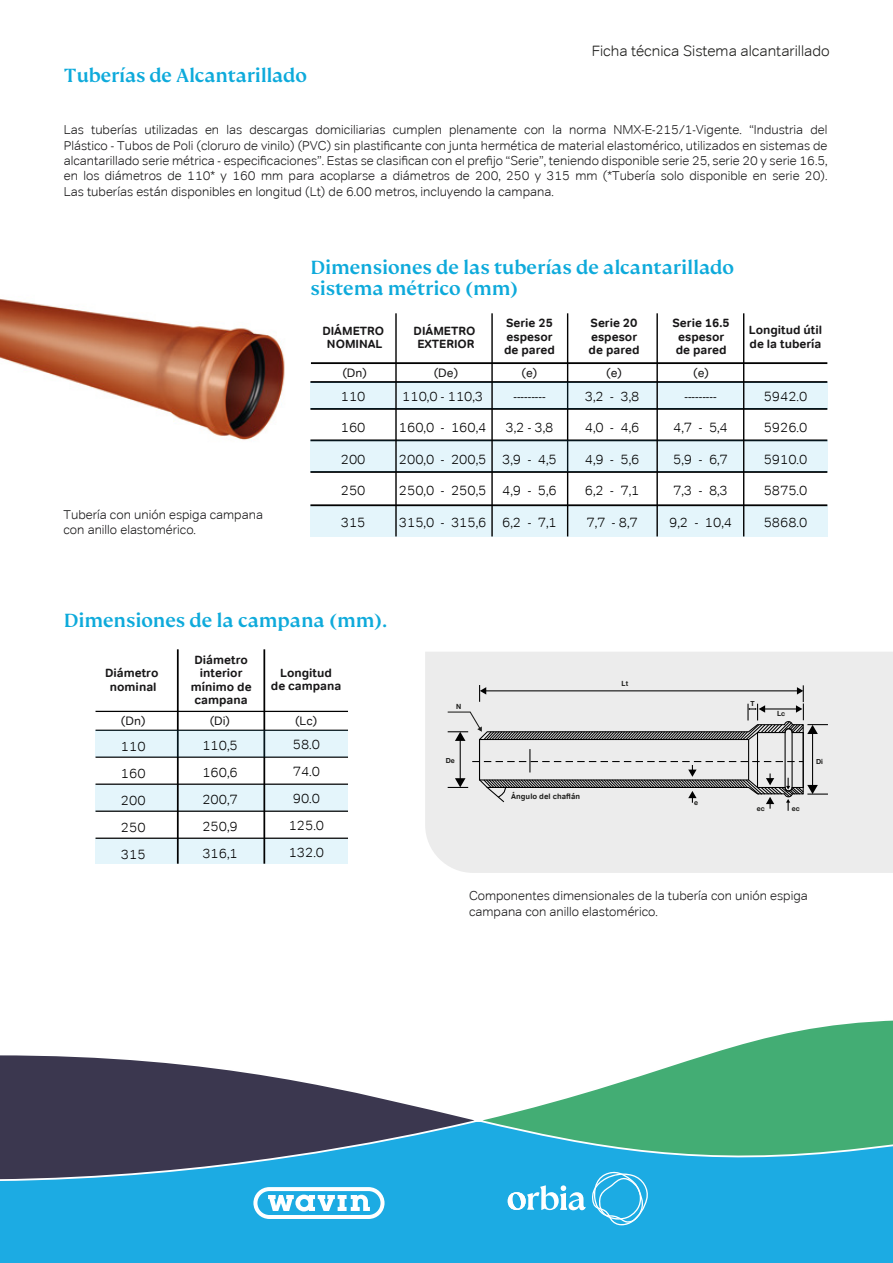
<style>
.page{position:relative;width:893px;height:1263px;background:#fff}
.page>*{position:absolute;margin:0;border:0;box-sizing:border-box;transform-origin:0 0}
.t1{font:500 21px/21px "FS Kim";color:#0eaadb}
.t2{font:300 15px "Tondo";color:#1d1d1b}
.t3{font:300 13.5px/27px "Tondo";color:#010101;text-align:justify}
.t4{font:300 12.75px/15.3px "Tondo";color:#181718}
.t5{font:700 12px/13.5px "Tondo";color:#181718;text-align:center}
.t6{font:12px "Tondo";color:#181718}
.t7{font:700 7.8px "Tondo";letter-spacing:.01em;color:#1e1e1c}
.t8{font:700 7.05px "Helvetica Neue";letter-spacing:.01em;color:#1e1e1c}
</style>
<div class="page">
<div style="left:425px;top:652px;width:468px;height:221px;background:#ececec"></div>
<svg style="left:447px;top:685px;width:381px;height:126px;background:#d3d3d3"></svg>
<div style="left:96px;top:784px;width:252px;height:27px;background:#e4f5fb"></div>
<div style="left:96px;top:838px;width:252px;height:26px;background:#e4f5fb"></div>
<hr style="left:96px;top:756px;width:252px;height:2px;background:#010101">
<hr style="left:96px;top:711px;width:252px;height:1px;background:#010101">
<hr style="left:263px;top:649px;width:2px;height:215px;background:#010101">
<hr style="left:177px;top:649px;width:2px;height:215px;background:#010101">
<hr style="left:96px;top:783px;width:252px;height:2px;background:#010101">
<hr style="left:96px;top:810px;width:252px;height:2px;background:#010101">
<hr style="left:96px;top:837px;width:252px;height:2px;background:#010101">
<div style="left:96px;top:730px;width:252px;height:27px;background:#e4f5fb"></div>
<div style="left:310px;top:505px;width:517px;height:31px;background:#e4f5fb"></div>
<img style="left:0;top:298px;width:285px;height:142px">
<hr style="left:310px;top:504px;width:517px;height:2px;background:#010101">
<hr style="left:310px;top:471px;width:517px;height:2px;background:#010101">
<hr style="left:310px;top:439px;width:517px;height:2px;background:#010101">
<hr style="left:310px;top:408px;width:517px;height:2px;background:#010101">
<hr style="left:310px;top:381px;width:517px;height:2px;background:#010101">
<hr style="left:311px;top:362px;width:516px;height:2px;background:#010101">
<hr style="left:567px;top:313px;width:1px;height:223px;background:#010101">
<div style="left:310px;top:382px;width:517px;height:27px;background:#e4f5fb"></div>
<div style="left:310px;top:440px;width:517px;height:32px;background:#e4f5fb"></div>
<hr style="left:743px;top:313px;width:1px;height:223px;background:#010101">
<hr style="left:656px;top:313px;width:2px;height:223px;background:#010101">
<hr style="left:491px;top:313px;width:2px;height:223px;background:#010101">
<hr style="left:395px;top:313px;width:2px;height:223px;background:#010101">
<div style="left:0;top:1170px;width:893px;height:93px;background:#1cabe3"></div>
<svg style="left:0;top:1055px;width:487px;height:127px;fill:#3b374f"></svg>
<svg style="left:470px;top:1020px;width:423px;height:150px;fill:#43ad74"></svg>
<svg style="left:253px;top:1187px;width:132px;height:32px"></svg>
<svg style="left:508px;top:1169px;width:142px;height:56px;background:#3fb8e7"></svg>
<h1 class="t1" style="left:64px;top:65px;width:245px">Tuberías de Alcantarillado</h1>
<p class="t2" style="left:592px;top:42px;width:239px">Ficha técnica Sistema alcantarillado</p>
<p class="t4" style="left:64px;top:122px;width:765px;text-align:justify">Las tuberías utilizadas en las descargas domiciliarias cumplen plenamente con la norma NMX-E-215/1-Vigente. “Industria del Plástico - Tubos de Poli (cloruro de vinilo) (PVC) sin plastificante con junta hermética de material elastomérico, utilizados en sistemas de alcantarillado serie métrica - especificaciones”. Estas se clasifican con el prefijo “Serie”, teniendo disponible serie 25, serie 20 y serie 16.5, en los diámetros de 110* y 160 mm para acoplarse a diámetros de 200, 250 y 315 mm (*Tubería solo disponible en serie 20).<br>Las tuberías están disponibles en longitud (Lt) de 6.00 metros, incluyendo la campana.</p>
<p class="t4" style="left:64px;top:506px;width:201px">Tubería con unión espiga campana con anillo elastomérico.</p>
<h1 class="t1" style="left:310px;top:257px;width:425px">Dimensiones de las tuberías de alcantarillado sistema métrico (mm)</h1>
<p class="t5" style="left:322px;top:324px;width:63px">DIÁMETRO<br>NOMINAL</p>
<p class="t5" style="left:504px;top:317px;width:52px;text-align:left">Serie 25 espesor de pared</p>
<p class="t6" style="left:522px;top:366px;width:17px">(e)</p>
<p class="t5" style="left:414px;top:324px;width:63px">DIÁMETRO<br>EXTERIOR</p>
<p class="t6" style="left:434px;top:366px;width:26px">(De)</p>
<p class="t6" style="left:342px;top:366px;width:26px">(Dn)</p>
<p class="t3" style="left:341px;top:382px;width:26px">110</p>
<p class="t3" style="left:341px;top:414px;width:26px">160</p>
<p class="t3" style="left:341px;top:445px;width:26px">200</p>
<p class="t3" style="left:341px;top:477px;width:26px">250</p>
<p class="t3" style="left:341px;top:508px;width:26px">315</p>
<p class="t3" style="left:402px;top:383px;width:82px">110,0 - 110,3</p>
<p class="t3" style="left:399px;top:414px;width:89px">160,0 - 160,4</p>
<p class="t3" style="left:399px;top:446px;width:89px">200,0 - 200,5</p>
<p class="t3" style="left:399px;top:477px;width:89px">250,0 - 250,5</p>
<p class="t3" style="left:399px;top:509px;width:89px">315,0 - 315,6</p>
<p class="t3" style="left:513px;top:383px;width:34px">---------</p>
<p class="t3" style="left:506px;top:414px;width:49px">3,2 - 3,8</p>
<p class="t3" style="left:502px;top:446px;width:56px">3,9 - 4,5</p>
<p class="t3" style="left:502px;top:477px;width:56px">4,9 - 5,6</p>
<p class="t3" style="left:502px;top:509px;width:56px">6,2 - 7,1</p>
<p class="t5" style="left:589px;top:317px;width:52px;text-align:left">Serie 20 espesor de pared</p>
<p class="t6" style="left:606px;top:366px;width:17px">(e)</p>
<p class="t3" style="left:585px;top:383px;width:56px">3,2 - 3,8</p>
<p class="t3" style="left:585px;top:414px;width:56px">4,0 - 4,6</p>
<p class="t3" style="left:585px;top:446px;width:56px">4,9 - 5,6</p>
<p class="t3" style="left:585px;top:477px;width:56px">6,2 - 7,1</p>
<p class="t3" style="left:586px;top:508px;width:53px">7,7 - 8,7</p>
<p class="t5" style="left:672px;top:317px;width:59px;text-align:left">Serie 16.5 espesor de pared</p>
<p class="t6" style="left:693px;top:366px;width:17px">(e)</p>
<p class="t3" style="left:684px;top:382px;width:34px">---------</p>
<p class="t3" style="left:673px;top:414px;width:56px">4,7 - 5,4</p>
<p class="t3" style="left:673px;top:445px;width:56px">5,9 - 6,7</p>
<p class="t3" style="left:673px;top:477px;width:56px">7,3 - 8,3</p>
<p class="t3" style="left:669px;top:508px;width:64px">9,2 - 10,4</p>
<p class="t5" style="left:749px;top:323px;width:75px;text-align:left">Longitud útil de la tubería</p>
<p class="t3" style="left:764px;top:382px;width:45px">5942.0</p>
<p class="t3" style="left:764px;top:414px;width:45px">5926.0</p>
<p class="t3" style="left:764px;top:445px;width:45px">5910.0</p>
<p class="t3" style="left:764px;top:477px;width:45px">5875.0</p>
<p class="t3" style="left:764px;top:508px;width:45px">5868.0</p>
<h1 class="t1" style="left:64px;top:610px;width:325px">Dimensiones de la campana (mm).</h1>
<p class="t5" style="left:191px;top:653px;width:62px">Diámetro interior mínimo de campana</p>
<p class="t5" style="left:105px;top:666px;width:55px">Diámetro nominal</p>
<p class="t6" style="left:121px;top:714px;width:26px">(Dn)</p>
<p class="t6" style="left:210px;top:714px;width:22px">(Di)</p>
<p class="t5" style="left:271px;top:666px;width:72px">Longitud<br>de campana</p>
<p class="t6" style="left:295px;top:714px;width:24px">(Lc)</p>
<p class="t3" style="left:121px;top:733px;width:26px">110<br>160<br>200<br>250<br>315</p>
<p class="t3" style="left:202px;top:731px;width:37px">110,5<br>160,6<br>200,7<br>250,9<br>316,1</p>
<p class="t3" style="left:289px;top:731px;width:37px;text-align:center">58.0<br>74.0<br>90.0<br>125.0<br>132.0</p>
<p class="t8" style="left:456px;top:701px;width:7px">N</p>
<p class="t8" style="left:446px;top:755px;width:11px">De</p>
<p class="t7" style="left:511px;top:791px;width:71px">Ángulo del chaflán</p>
<p class="t8" style="left:622px;top:678px;width:8px">Lt</p>
<p class="t8" style="left:694px;top:797px;width:5px">e</p>
<p class="t8" style="left:750px;top:698px;width:6px">T</p>
<p class="t8" style="left:777px;top:708px;width:10px">Lc</p>
<p class="t8" style="left:816px;top:756px;width:8px">Di</p>
<p class="t8" style="left:757px;top:803px;width:10px">ec</p>
<p class="t8" style="left:792px;top:803px;width:10px">ec</p>
<p class="t4" style="left:469px;top:888px;width:340px">Componentes dimensionales de la tubería con unión espiga campana con anillo elastomérico.</p>
</div>
